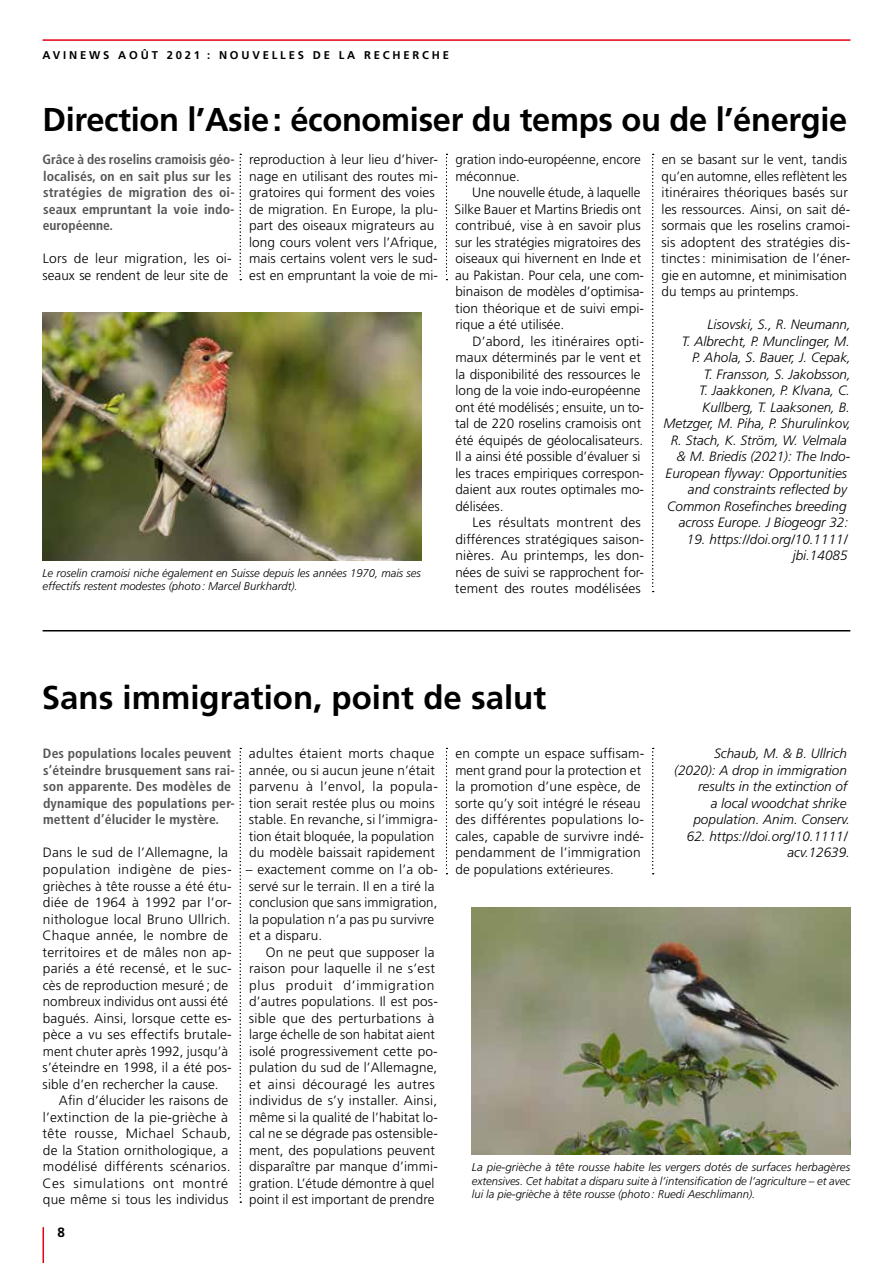
<style>
.page{position:relative;width:893px;height:1263px;background:#fff}
.page>*{position:absolute;margin:0;border:0;box-sizing:border-box;transform-origin:0 0}
.t1{font:700 33px "Frutiger";letter-spacing:-.01em;color:#000}
.t2{font:300 13.5px/16.5px "Frutiger";letter-spacing:.01em;color:#000}
.t3{font:italic 300 13.5px/16.5px "Frutiger";color:#000;text-align:right}
.t4{font:700 condensed 13.5px/16.5px "Frutiger";letter-spacing:.01em;color:#565656}
.t5{font:300 13.5px "Frutiger";letter-spacing:.03em;color:#000}
.t6{font:300 13.5px "Frutiger";letter-spacing:.035em;color:#000}
.t7{font:700 13.5px "Frutiger";color:#000}
.t8{font:italic 300 11.25px/13.5px "Frutiger";color:#000}
.t9{font:700 11.25px "Frutiger";letter-spacing:.25em;color:#000}
</style>
<div class="page">
<hr style="left:43px;top:1227px;width:1px;height:36px;background:#e3000f">
<hr style="left:43px;top:39px;width:807px;height:2px;background:#e3000f">
<img style="left:43px;top:313px;width:378px;height:247px">
<img style="left:472px;top:907px;width:378px;height:247px">
<svg style="left:240px;top:154px;width:1px;height:126px"></svg>
<svg style="left:446px;top:154px;width:1px;height:126px"></svg>
<svg style="left:652px;top:154px;width:2px;height:438px"></svg>
<hr style="left:43px;top:630px;width:807px;height:1px;background:#000">
<svg style="left:240px;top:748px;width:1px;height:455px"></svg>
<svg style="left:446px;top:748px;width:1px;height:126px"></svg>
<svg style="left:652px;top:748px;width:2px;height:126px"></svg>
<p class="t9" style="left:43px;top:48px;width:408px">AVINEWS AOÛT 2021 : NOUVELLES DE LA RECHERCHE</p>
<h1 class="t1" style="left:43px;top:101px;width:806px">Direction l’Asie: économiser du temps ou de l’énergie</h1>
<p class="t4" style="left:43px;top:151px;width:194px">Grâce à des roselins cramoisis géo&shy;localisés, on en sait plus sur les stratégies de migration des oi&shy;seaux empruntant la voie indo&shy;européenne.</p>
<p class="t2" style="left:43px;top:250px;width:191px">Lors de leur migration, les oi&shy;seaux se rendent de leur site de</p>
<p class="t2" style="left:249px;top:151px;width:190px">reproduction à leur lieu d’hiver&shy;nage en utilisant des routes mi&shy;gratoires qui forment des voies de migration. En Europe, la plu&shy;part des oiseaux migrateurs au long cours volent vers l’Afrique, mais certains volent vers le sud&shy;est en empruntant la voie de mi-</p>
<p class="t2" style="left:455px;top:151px;width:187px">gration indo-européenne, encore méconnue.</p>
<p class="t2" style="left:455px;top:184px;width:191px;text-indent:17px">Une nouvelle étude, à laquelle<br>Silke Bauer et Martins Briedis ont contribué, vise à en savoir plus sur les stratégies migratoires des oiseaux qui hivernent en Inde et au Pakistan. Pour cela, une com&shy;binaison de modèles d’optimisa&shy;tion théorique et de suivi empi&shy;rique a été utilisée.</p>
<p class="t2" style="left:455px;top:333px;width:191px;text-indent:17px">D’abord, les itinéraires opti&shy;maux déterminés par le vent et la disponibilité des ressources le long de la voie indo-européenne ont été modélisés; ensuite, un to&shy;tal de 220 roselins cramoisis ont été équipés de géolocalisateurs.<br>Il a ainsi été possible d’évaluer si les traces empiriques correspon&shy;daient aux routes optimales mo&shy;délisées.</p>
<p class="t2" style="left:455px;top:514px;width:191px;text-indent:17px">Les résultats montrent des différences stratégiques saison&shy;nières. Au printemps, les don&shy;nées de suivi se rapprochent for&shy;tement des routes modélisées</p>
<p class="t8" style="left:43px;top:566px;width:380px">Le roselin cramoisi niche également en Suisse depuis les années 1970, mais ses effectifs restent modestes (photo: Marcel Burkhardt).</p>
<p class="t2" style="left:661px;top:151px;width:191px">en se basant sur le vent, tandis qu’en automne, elles reflètent les itinéraires théoriques basés sur les ressources. Ainsi, on sait dé&shy;sormais que les roselins cramoi&shy;sis adoptent des stratégies dis&shy;tinctes: minimisation de l’éner&shy;gie en automne, et minimisation du temps au printemps.</p>
<p class="t3" style="left:708px;top:316px;width:145px">Lisovski, S., R. Neumann,</p>
<p class="t3" style="left:682px;top:333px;width:170px">T. Albrecht, P. Munclinger, M.</p>
<p class="t3" style="left:692px;top:349px;width:160px">P. Ahola, S. Bauer, J. Cepak,</p>
<p class="t3" style="left:704px;top:366px;width:149px">T. Fransson, S. Jakobsson,</p>
<p class="t3" style="left:699px;top:382px;width:152px">T. Jaakkonen, P. Klvana, C.</p>
<p class="t3" style="left:702px;top:399px;width:149px">Kullberg, T. Laaksonen, B.</p>
<p class="t3" style="left:663px;top:415px;width:189px">Metzger, M. Piha, P. Shurulinkov,</p>
<p class="t3" style="left:671px;top:432px;width:178px">R. Stach, K. Ström, W. Velmala</p>
<p class="t3" style="left:677px;top:448px;width:175px">&amp; M. Briedis (2021): The Indo-</p>
<p class="t3" style="left:666px;top:465px;width:183px">European flyway: Opportunities</p>
<p class="t3" style="left:688px;top:481px;width:161px">and constraints reflected by</p>
<p class="t3" style="left:667px;top:498px;width:181px">Common Rosefinches breeding</p>
<p class="t3" style="left:679px;top:514px;width:171px">across Europe. J Biogeogr 32:</p>
<p class="t3" style="left:687px;top:531px;width:162px">19. https://doi.org/10.1111/ jbi.14085</p>
<h1 class="t1" style="left:42px;top:678px;width:506px">Sans immigration, point de salut</h1>
<p class="t4" style="left:43px;top:745px;width:193px">Des populations locales peuvent s’éteindre brusquement sans rai&shy;son apparente. Des modèles de dynamique des populations per&shy;mettent d’élucider le mystère.</p>
<p class="t2" style="left:43px;top:844px;width:187px">Dans le sud de l’Allemagne, la</p>
<p class="t5" style="left:43px;top:862px;width:190px">population indigène de pies-</p>
<p class="t2" style="left:43px;top:877px;width:190px">grièches à tête rousse a été étu-</p>
<p class="t2" style="left:43px;top:894px;width:190px">diée de 1964 à 1992 par l’or-</p>
<p class="t2" style="left:43px;top:910px;width:189px">nithologue local Bruno Ullrich.</p>
<p class="t2" style="left:42px;top:927px;width:187px">Chaque année, le nombre de</p>
<p class="t2" style="left:42px;top:943px;width:191px">territoires et de mâles non ap-</p>
<p class="t2" style="left:43px;top:960px;width:190px">pariés a été recensé, et le suc-</p>
<p class="t2" style="left:43px;top:976px;width:187px">cès de reproduction mesuré ; de</p>
<p class="t2" style="left:43px;top:993px;width:187px">nombreux individus ont aussi été</p>
<p class="t2" style="left:43px;top:1009px;width:190px">bagués. Ainsi, lorsque cette es-</p>
<p class="t2" style="left:43px;top:1026px;width:190px">pèce a vu ses effectifs brutale-</p>
<p class="t2" style="left:43px;top:1042px;width:187px">ment chuter après 1992, jusqu’à</p>
<p class="t2" style="left:43px;top:1059px;width:190px">s’éteindre en 1998, il a été pos-</p>
<p class="t2" style="left:43px;top:1075px;width:178px">sible d’en rechercher la cause.</p>
<p class="t2" style="left:59px;top:1092px;width:171px">Afin d’élucider les raisons de</p>
<p class="t2" style="left:43px;top:1108px;width:187px">l’extinction de la pie-grièche à</p>
<p class="t5" style="left:42px;top:1126px;width:190px">tête rousse, Michael Schaub,</p>
<p class="t2" style="left:43px;top:1141px;width:187px">de la Station ornithologique, a</p>
<p class="t2" style="left:43px;top:1158px;width:189px">modélisé différents scénarios.</p>
<p class="t6" style="left:42px;top:1175px;width:187px">Ces simulations ont montré</p>
<p class="t2" style="left:43px;top:1191px;width:187px">que même si tous les individus</p>
<p class="t7" style="left:57px;top:1224px;width:9px">8</p>
<p class="t2" style="left:249px;top:745px;width:191px">adultes étaient morts chaque année, ou si aucun jeune n’était parvenu à l’envol, la popula&shy;tion serait restée plus ou moins stable. En revanche, si l’immigra&shy;tion était bloquée, la population du modèle baissait rapidement</p>
<p class="t2" style="left:246px;top:861px;width:194px">– exactement comme on l’a ob&shy;servé sur le terrain. Il en a tiré la conclusion que sans immigration, la population n’a pas pu survivre et a disparu.</p>
<p class="t2" style="left:249px;top:943px;width:191px;text-indent:17px">On ne peut que supposer la raison pour laquelle il ne s’est plus produit d’immigration d’autres populations. Il est pos&shy;sible que des perturbations à large échelle de son habitat aient isolé progressivement cette po&shy;pulation du sud de l’Allemagne, et ainsi découragé les autres individus de s’y installer. Ainsi, même si la qualité de l’habitat lo&shy;cal ne se dégrade pas ostensible&shy;ment, des populations peuvent disparaître par manque d’immi&shy;gration. L’étude démontre à quel point il est important de prendre</p>
<p class="t2" style="left:455px;top:745px;width:191px">en compte un espace suffisam&shy;ment grand pour la protection et la promotion d’une espèce, de sorte qu’y soit intégré le réseau des différentes populations lo&shy;cales, capable de survivre indé&shy;pendamment de l’immigration de populations extérieures.</p>
<p class="t3" style="left:674px;top:745px;width:177px">Schaub, M. &amp; B. Ullrich (2020): A drop in immigration results in the extinction of<br>a local woodchat shrike population. Anim. Conserv.</p>
<p class="t3" style="left:687px;top:828px;width:165px">62. https://doi.org/10.1111/ acv.12639.</p>
<p class="t8" style="left:472px;top:1160px;width:380px;text-align:justify">La pie-grièche à tête rousse habite les vergers dotés de surfaces herbagères extensives. Cet habitat a disparu suite à l’intensification de l’agriculture – et avec lui la pie-grièche à tête rousse (photo: Ruedi Aeschlimann).</p>
</div>
